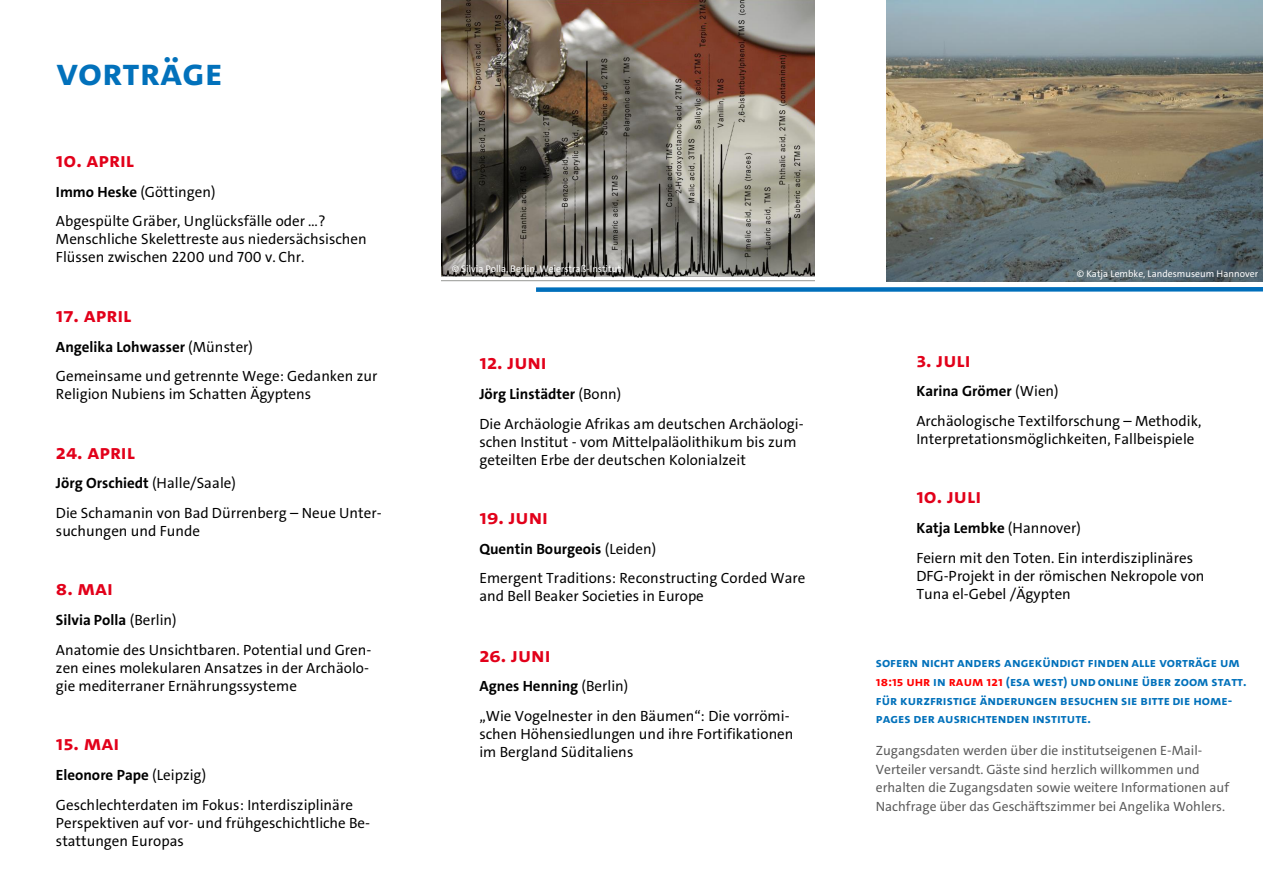
<style>
.page{position:relative;width:1263px;height:893px;background:#fff}
.page>*{position:absolute;margin:0;border:0;box-sizing:border-box;transform-origin:0 0}
.t1{font:39px "The Sans UHH Bold Caps";color:#0271bb}
.t2{font:21px "The Sans UHH Bold Caps";color:#e2001a}
.t3{font:15px/29.7px "The Sans UHH";color:#000}
.t4{font:13.5px/18.8px "The Sans UHH";color:#595959}
.t5{font:13.5px/18.8px "The Sans UHH Bold Caps";color:#0271bb}
.t6{font:9.75px "The Sans UHH";color:#fff}
.s1{font-weight:700}
.s2{color:#f00}
</style>
<div class="page">
<img style="left:887px;top:0;width:375px;height:282px">
<img style="left:441px;top:0;width:373px;height:282px">
<div style="left:536px;top:287px;width:727px;height:5px;background:#006fbb"></div>
<h1 class="t1" style="left:56px;top:57px;width:168px">VORTRÄGE</h1>
<h2 class="t2" style="left:56px;top:151px;width:80px">10. April</h2>
<p class="t3" style="left:56px;top:178px;width:271px"><span class="s1">Immo Heske</span> (Göttingen)<br>Abgespülte Gräber, Unglücksfälle oder …?</p>
<p class="t3" style="left:56px;top:232px;width:312px;line-height:18px">Menschliche Skelettreste aus niedersächsischen<br>Flüssen zwischen 2200 und 700 v. Chr.</p>
<h2 class="t2" style="left:56px;top:306px;width:77px">17. April</h2>
<p class="t3" style="left:56px;top:333px;width:323px"><span class="s1">Angelika Lohwasser</span> (Münster)<br>Gemeinsame und getrennte Wege: Gedanken zur</p>
<p class="t3" style="left:56px;top:381px;width:257px">Religion Nubiens im Schatten Ägyptens</p>
<h2 class="t2" style="left:56px;top:443px;width:81px">24. april</h2>
<p class="t3" style="left:56px;top:470px;width:327px"><span class="s1">Jörg Orschiedt</span> (Halle/Saale)<br>Die Schamanin von Bad Dürrenberg – Neue Unter-</p>
<p class="t3" style="left:56px;top:518px;width:146px">suchungen und Funde</p>
<h2 class="t2" style="left:56px;top:580px;width:59px">8. Mai</h2>
<p class="t3" style="left:56px;top:607px;width:317px"><span class="s1">Silvia Polla</span> (Berlin)<br>Anatomie des Unsichtbaren. Potential und Gren-</p>
<p class="t3" style="left:56px;top:660px;width:314px;line-height:18px">zen eines molekularen Ansatzes in der Archäolo&shy;gie mediterraner Ernährungssysteme</p>
<h2 class="t2" style="left:56px;top:735px;width:65px">15. Mai</h2>
<p class="t3" style="left:56px;top:761px;width:298px"><span class="s1">Eleonore Pape</span> (Leipzig)<br>Geschlechterdaten im Fokus: Interdisziplinäre</p>
<p class="t3" style="left:56px;top:815px;width:316px;line-height:18px">Perspektiven auf vor- und frühgeschichtliche Be&shy;stattungen Europas</p>
<p class="t6" style="left:452px;top:265px;width:171px">© Silvia Polla, Berlin, Weierstraß-Institut</p>
<h2 class="t2" style="left:479px;top:354px;width:69px">12. juni</h2>
<p class="t3" style="left:479px;top:380px;width:326px"><span class="s1">Jörg Linstädter</span> (Bonn)<br>Die Archäologie Afrikas am deutschen Archäologi-</p>
<p class="t3" style="left:479px;top:434px;width:319px;line-height:18px">schen Institut - vom Mittelpaläolithikum bis zum geteilten Erbe der deutschen Kolonialzeit</p>
<h2 class="t2" style="left:479px;top:508px;width:70px">19. juni</h2>
<p class="t3" style="left:479px;top:535px;width:327px"><span class="s1">Quentin Bourgeois</span> (Leiden)<br>Emergent Traditions: Reconstructing Corded Ware</p>
<p class="t3" style="left:479px;top:583px;width:226px">and Bell Beaker Societies in Europe</p>
<h2 class="t2" style="left:479px;top:646px;width:73px">26. Juni</h2>
<p class="t3" style="left:479px;top:673px;width:312px"><span class="s1">Agnes Henning</span> (Berlin)<br>„Wie Vogelnester in den Bäumen“: Die vorrömi-</p>
<p class="t3" style="left:479px;top:726px;width:316px;line-height:18px">schen Höhensiedlungen und ihre Fortifikationen im Bergland Süditaliens</p>
<p class="t6" style="left:1077px;top:270px;width:183px">© Katja Lembke, Landesmuseum Hannover</p>
<h2 class="t2" style="left:916px;top:351px;width:56px">3. juli</h2>
<p class="t3" style="left:916px;top:378px;width:286px"><span class="s1">Karina Grömer</span> (Wien)<br>Archäologische Textilforschung – Methodik,</p>
<p class="t3" style="left:916px;top:426px;width:279px">Interpretationsmöglichkeiten, Fallbeispiele</p>
<h2 class="t2" style="left:916px;top:488px;width:66px">10. juli</h2>
<p class="t3" style="left:916px;top:515px;width:278px"><span class="s1">Katja Lembke</span> (Hannover)<br>Feiern mit den Toten. Ein interdisziplinäres</p>
<p class="t3" style="left:916px;top:568px;width:290px;line-height:18px">DFG-Projekt in der römischen Nekropole von<br>Tuna el-Gebel /Ägypten</p>
<p class="t5" style="left:876px;top:654px;width:372px">SOFERN NICHT ANDERS ANGEKÜNDIGT FINDEN ALLE VORTRÄGE UM <span class="s2">18:15 UHR</span> IN <span class="s2">RAUM 121</span> (ESA West) UND ONLINE ÜBER ZOOM STATT.<br>FÜR KURZFRISTIGE ÄNDERUNGEN BESUCHEN SIE BITTE DIE HOME-PAGES DER AUSRICHTENDEN INSTITUTE.</p>
<p class="t4" style="left:876px;top:742px;width:355px">Zugangsdaten werden über die institutseigenen E-Mail-Verteiler versandt. Gäste sind herzlich willkommen und erhalten die Zugangsdaten sowie weitere Informationen auf Nachfrage über das Geschäftszimmer bei Angelika Wohlers.</p>
</div>
